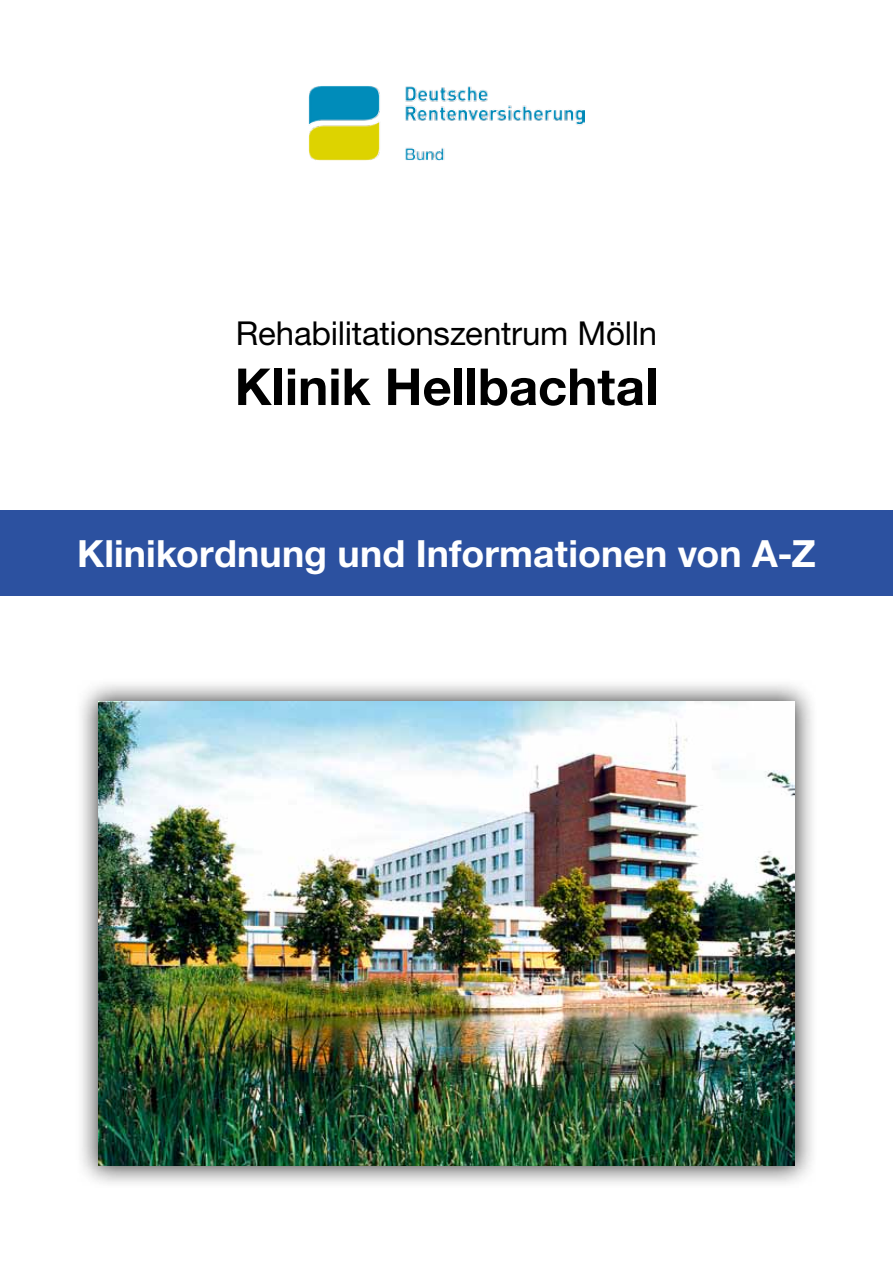
<style>
.page{position:relative;width:893px;height:1263px;background:#fff}
.page>*{position:absolute;margin:0;border:0;box-sizing:border-box;transform-origin:0 0}
.t1{font:700 51px "Helvetica Neue";color:#000}
.t2{font:700 37.5px "Helvetica Neue";color:#fff}
.t3{font:33px "Helvetica Neue";letter-spacing:-.005em;color:#000}
</style>
<div class="page">
<img style="left:308px;top:86px;width:277px;height:74px">
<div style="left:0;top:510px;width:893px;height:85px;background:#2c51a0"></div>
<div style="left:72px;top:675px;width:744px;height:512px;background:#000;opacity:.75"></div>
<img style="left:98px;top:702px;width:696px;height:464px">
<p class="t3" style="left:236px;top:314px;width:423px">Rehabilitationszentrum Mölln</p>
<h1 class="t1" style="left:235px;top:355px;width:425px">Klinik Hellbachtal</h1>
<p class="t2" style="left:77px;top:531px;width:740px">Klinikordnung und Informationen von A-Z</p>
</div>
